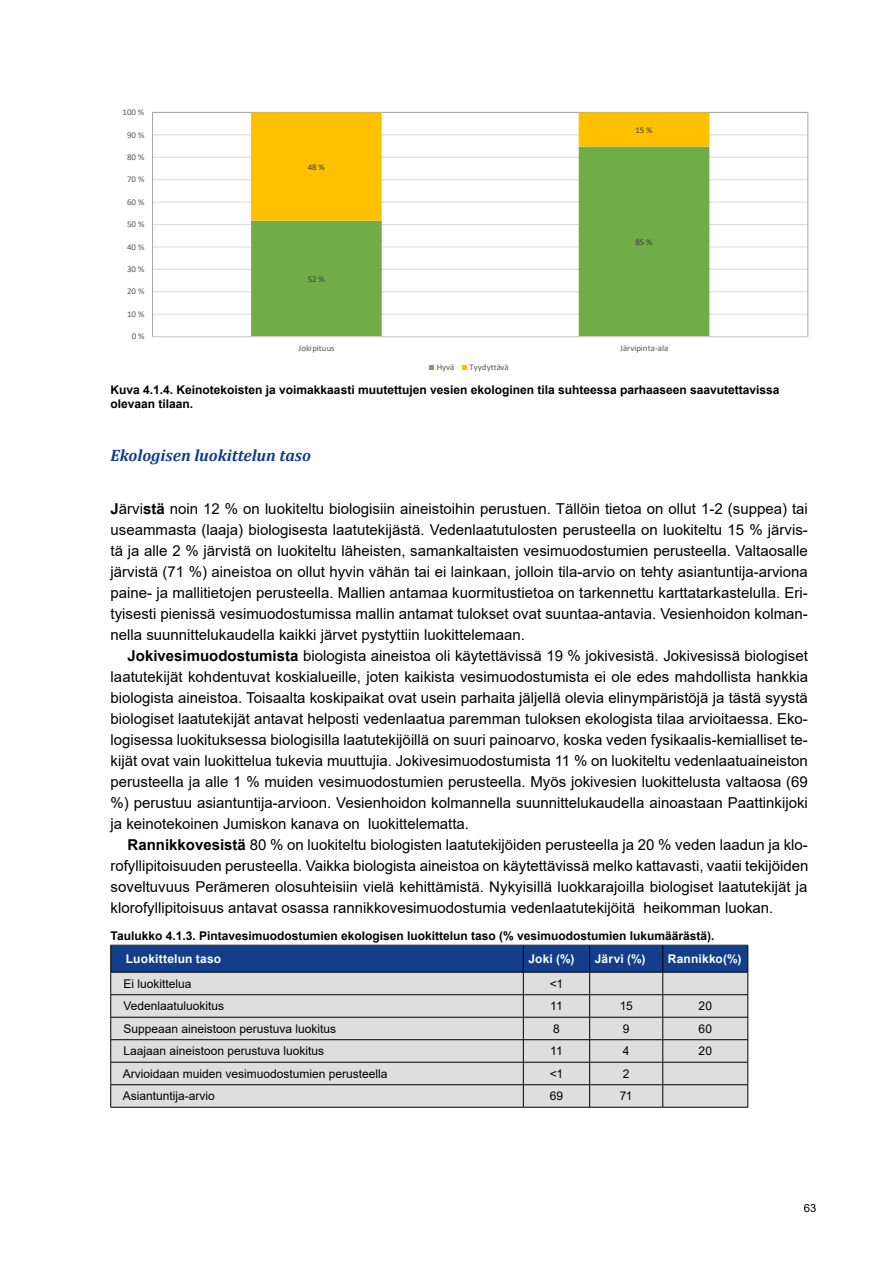
<style>
.page{position:relative;width:893px;height:1263px;background:#fff}
.page>*{position:absolute;margin:0;border:0;box-sizing:border-box;transform-origin:0 0}
.VÄLIOTSIKKO_VHS{font:italic 700 16.5px "Cambria";color:#123e8b}
.Leipis{font:15px/21px "Arial";color:#000;text-align:justify}
.Leipis_eka_kpl{font:15px/21px "Arial";color:#000;text-align:justify}
.Kuvateksti_graafi{font:700 12px/13.5px "Arial";color:#000}
.Taulukko_vasen{font:12px "Arial";color:#000}
.Taulukko_otsikko_val{font:700 12px "Arial";letter-spacing:.015em;color:#fff}
.Taulukko_keskitetty{font:12px "Arial";letter-spacing:-.005em;color:#000}
.t1{font:11.25px "Arial";color:#000}
.t2{font:8.7px "Calibri";letter-spacing:-.005em;color:#595959}
.t3{font:8.7px "Calibri";letter-spacing:-.005em;color:#404040}
.s1{font-weight:700}
</style>
<div class="page">
<hr style="left:111px;top:1107px;width:412px;height:1px;background:#000">
<hr style="left:523px;top:1107px;width:67px;height:1px;background:#000">
<hr style="left:590px;top:1107px;width:73px;height:1px;background:#000">
<hr style="left:663px;top:1107px;width:85px;height:1px;background:#000">
<svg style="left:110px;top:945px;width:639px;height:162px;background:#b3bac6"></svg>
<hr style="left:111px;top:972px;width:412px;height:1px;background:#000">
<hr style="left:523px;top:972px;width:67px;height:1px;background:#000">
<hr style="left:590px;top:972px;width:73px;height:1px;background:#000">
<hr style="left:663px;top:972px;width:85px;height:1px;background:#000">
<hr style="left:153px;top:314px;width:655px;height:1px;background:#d9d9d9">
<hr style="left:153px;top:291px;width:655px;height:1px;background:#d9d9d9">
<hr style="left:153px;top:269px;width:655px;height:1px;background:#d9d9d9">
<hr style="left:153px;top:247px;width:655px;height:1px;background:#d9d9d9">
<hr style="left:153px;top:224px;width:655px;height:1px;background:#d9d9d9">
<hr style="left:153px;top:202px;width:655px;height:1px;background:#d9d9d9">
<hr style="left:153px;top:179px;width:655px;height:1px;background:#d9d9d9">
<hr style="left:153px;top:157px;width:655px;height:1px;background:#d9d9d9">
<hr style="left:153px;top:134px;width:655px;height:1px;background:#d9d9d9">
<svg style="left:251px;top:221px;width:458px;height:115px;fill:#70ad47"></svg>
<svg style="left:251px;top:112px;width:458px;height:109px"></svg>
<hr style="left:153px;top:336px;width:655px;height:1px;background:#d9d9d9">
<svg style="left:429px;top:365px;width:5px;height:5px"></svg>
<svg style="left:462px;top:365px;width:5px;height:5px"></svg>
<p class="t2" style="left:123px;top:106px;width:23px">100 %</p>
<p class="t2" style="left:127px;top:129px;width:19px">90 %</p>
<p class="t2" style="left:127px;top:151px;width:19px">80 %</p>
<p class="t2" style="left:127px;top:173px;width:19px">70 %</p>
<p class="t2" style="left:127px;top:196px;width:19px">60 %</p>
<p class="t2" style="left:127px;top:218px;width:19px">50 %</p>
<p class="t2" style="left:127px;top:241px;width:19px">40 %</p>
<p class="t2" style="left:127px;top:263px;width:19px">30 %</p>
<p class="t2" style="left:127px;top:285px;width:19px">20 %</p>
<p class="t2" style="left:127px;top:308px;width:19px">10 %</p>
<p class="t2" style="left:132px;top:330px;width:14px">0 %</p>
<p class="t3" style="left:308px;top:161px;width:19px">48 %</p>
<p class="t3" style="left:308px;top:273px;width:19px">52 %</p>
<p class="t3" style="left:635px;top:124px;width:19px">15 %</p>
<p class="t3" style="left:635px;top:236px;width:19px">85 %</p>
<p class="t2" style="left:299px;top:342px;width:38px">Jokipituus</p>
<p class="t2" style="left:620px;top:342px;width:50px">Järvipinta-ala</p>
<p class="t2" style="left:437px;top:361px;width:19px">Hyvä</p>
<p class="t2" style="left:469px;top:361px;width:41px">Tyydyttävä</p>
<p class="Kuvateksti_graafi" style="left:111px;top:383px;width:670px">Kuva 4.1.4. Keinotekoisten ja voimakkaasti muutettujen vesien ekologinen tila suhteessa parhaaseen saavutettavissa olevaan tilaan.</p>
<p class="VÄLIOTSIKKO_VHS" style="left:111px;top:444px;width:202px">Ekologisen luokittelun taso</p>
<p class="Leipis_eka_kpl" style="left:111px;top:498px;width:699px"><span class="s1">J</span>ärvi<span class="s1">stä</span> noin 12 % on luokiteltu biologisiin aineistoihin perustuen. Tällöin tietoa on ollut 1-2 (suppea) tai useammasta (laaja) biologisesta laatutekijästä. Vedenlaatutulosten perusteella on luokiteltu 15 % järvis&shy;tä ja alle 2 % järvistä on luokiteltu läheisten, samankaltaisten vesimuodostumien perusteella. Valtaosalle järvistä (71 %) aineistoa on ollut hyvin vähän tai ei lainkaan, jolloin tila-arvio on tehty asiantuntija-arviona paine- ja mallitietojen perusteella. Mallien antamaa kuormitustietoa on tarkennettu karttatarkastelulla. Eri&shy;tyisesti pienissä vesimuodostumissa mallin antamat tulokset ovat suuntaa-antavia. Vesienhoidon kolman&shy;nella suunnittelukaudella kaikki järvet pystyttiin luokittelemaan.</p>
<p class="Leipis" style="left:111px;top:645px;width:699px;text-indent:17px"><span class="s1">Jokivesimuodostumista</span> biologista aineistoa oli käytettävissä 19 % jokivesistä. Jokivesissä biologiset laatutekijät kohdentuvat koskialueille, joten kaikista vesimuodostumista ei ole edes mahdollista hankkia biologista aineistoa. Toisaalta koskipaikat ovat usein parhaita jäljellä olevia elinympäristöjä ja tästä syystä biologiset laatutekijät antavat helposti vedenlaatua paremman tuloksen ekologista tilaa arvioitaessa. Eko&shy;logisessa luokituksessa biologisilla laatutekijöillä on suuri painoarvo, koska veden fysikaalis-kemialliset te&shy;kijät ovat vain luokittelua tukevia muuttujia. Jokivesimuodostumista 11 % on luokiteltu vedenlaatuaineiston perusteella ja alle 1 % muiden vesimuodostumien perusteella. Myös jokivesien luokittelusta valtaosa (69 %) perustuu asiantuntija-arvioon. Vesienhoidon kolmannella suunnittelukaudella ainoastaan Paattinkijoki ja keinotekoinen Jumiskon kanava on luokittelematta.</p>
<p class="Leipis" style="left:111px;top:834px;width:699px;text-indent:17px"><span class="s1">Rannikkovesistä</span> 80 % on luokiteltu biologisten laatutekijöiden perusteella ja 20 % veden laadun ja klo&shy;rofyllipitoisuuden perusteella. Vaikka biologista aineistoa on käytettävissä melko kattavasti, vaatii tekijöiden soveltuvuus Perämeren olosuhteisiin vielä kehittämistä. Nykyisillä luokkarajoilla biologiset laatutekijät ja klorofyllipitoisuus antavat osassa rannikkovesimuodostumia vedenlaatutekijöitä heikomman luokan.</p>
<p class="Kuvateksti_graafi" style="left:111px;top:929px;width:605px">Taulukko 4.1.3. Pintavesimuodostumien ekologisen luokittelun taso (% vesimuodostumien lukumäärästä).</p>
<p class="Taulukko_otsikko_val" style="left:126px;top:950px;width:97px">Luokittelun taso</p>
<p class="Taulukko_otsikko_val" style="left:528px;top:950px;width:48px">Joki (%)</p>
<p class="Taulukko_otsikko_val" style="left:595px;top:950px;width:52px">Järvi (%)</p>
<p class="Taulukko_otsikko_val" style="left:668px;top:950px;width:75px">Rannikko(%)</p>
<p class="Taulukko_vasen" style="left:123px;top:975px;width:70px">Ei luokittelua</p>
<p class="Taulukko_keskitetty" style="left:550px;top:975px;width:15px">&lt;1</p>
<p class="Taulukko_vasen" style="left:123px;top:998px;width:102px">Vedenlaatuluokitus</p>
<p class="Taulukko_keskitetty" style="left:550px;top:998px;width:14px">11</p>
<p class="Taulukko_keskitetty" style="left:620px;top:998px;width:15px">15</p>
<p class="Taulukko_keskitetty" style="left:699px;top:998px;width:15px">20</p>
<p class="Taulukko_vasen" style="left:123px;top:1020px;width:214px">Suppeaan aineistoon perustuva luokitus</p>
<p class="Taulukko_keskitetty" style="left:553px;top:1020px;width:8px">8</p>
<p class="Taulukko_keskitetty" style="left:623px;top:1020px;width:8px">9</p>
<p class="Taulukko_keskitetty" style="left:698px;top:1020px;width:15px">60</p>
<p class="Taulukko_vasen" style="left:123px;top:1043px;width:202px">Laajaan aineistoon perustuva luokitus</p>
<p class="Taulukko_keskitetty" style="left:550px;top:1043px;width:14px">11</p>
<p class="Taulukko_keskitetty" style="left:623px;top:1043px;width:8px">4</p>
<p class="Taulukko_keskitetty" style="left:699px;top:1043px;width:15px">20</p>
<p class="Taulukko_vasen" style="left:123px;top:1065px;width:266px">Arvioidaan muiden vesimuodostumien perusteella</p>
<p class="Taulukko_keskitetty" style="left:550px;top:1065px;width:15px">&lt;1</p>
<p class="Taulukko_keskitetty" style="left:623px;top:1065px;width:8px">2</p>
<p class="Taulukko_vasen" style="left:123px;top:1088px;width:94px">Asiantuntija-arvio</p>
<p class="Taulukko_keskitetty" style="left:550px;top:1088px;width:15px">69</p>
<p class="Taulukko_keskitetty" style="left:620px;top:1088px;width:14px">71</p>
<p class="t1" style="left:804px;top:1200px;width:14px">63</p>
</div>
